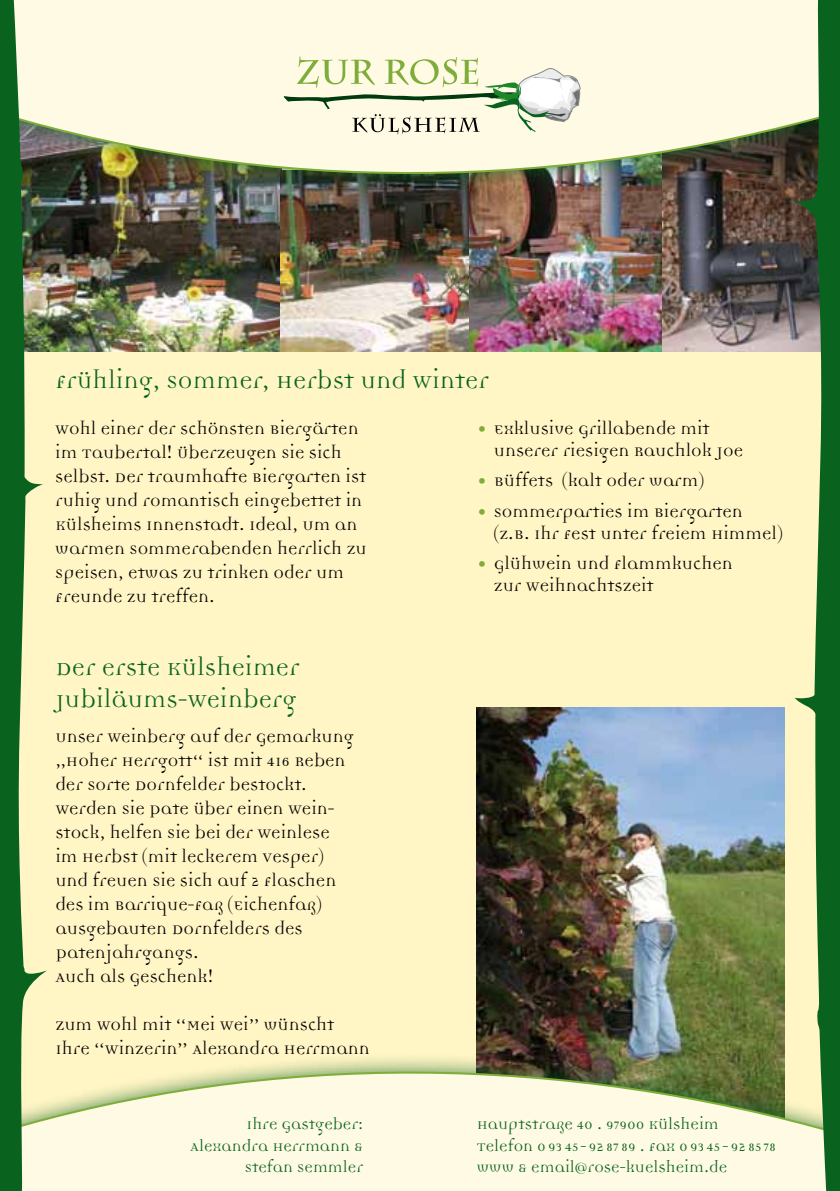
<style>
.page{position:relative;width:840px;height:1191px;background:#fff}
.page>*{position:absolute;margin:0;border:0;box-sizing:border-box;transform-origin:0 0}
.t1{font:28px/32px "Democratica Reg Lin";color:#09631f}
.t2{font:20px/24px "Democratica Reg Lin";color:#000}
.t3{font:18px/21.6px "Democratica Reg Lin";color:#09631f;text-align:right}
.s1{font-size:28px;color:#7eae39}
</style>
<div class="page">
<div style="left:0;top:0;width:839px;height:1191px;background:#fff5c5"></div>
<img style="left:468px;top:195px;width:194px;height:156px">
<img style="left:662px;top:195px;width:130px;height:156px">
<img style="left:47px;top:195px;width:234px;height:157px">
<img style="left:281px;top:195px;width:187px;height:156px">
<img style="left:47px;top:0;width:745px;height:195px">
<img style="left:476px;top:707px;width:308px;height:343px">
<svg style="left:47px;top:1050px;width:745px;height:141px;background:#e6e4c5"></svg>
<svg style="left:283px;top:57px;width:297px;height:77px;background:#dfe3c7"></svg>
<svg style="left:792px;top:0;width:47px;height:1191px"></svg>
<svg style="left:0;top:0;width:47px;height:1191px"></svg>
<h1 class="t1" style="left:55px;top:366px;width:435px">Frühling, Sommer, Herbst und Winter</h1>
<p class="t2" style="left:55px;top:418px;width:313px">Wohl einer der schönsten Biergärten im Taubertal! Überzeugen Sie sich selbst. Der traumhafte Biergarten ist ruhig und romantisch eingebettet in Külsheims Innenstadt. Ideal, Um an warmen Sommerabenden herrlich zu Speisen, etwas zu trinken oder um Freunde zu treffen.</p>
<h1 class="t1" style="left:55px;top:653px;width:246px">Der erste Külsheimer<br>Jubiläums-Weinberg</h1>
<p class="t2" style="left:55px;top:726px;width:300px">Unser Weinberg auf der Gemarkung „Hoher Herrgott“ ist mit 416 Reben der Sorte Dornfelder bestockt.<br>Werden Sie Pate über einen Wein&shy;stock, helfen Sie bei der Weinlese im Herbst (mit leckerem Vesper) und freuen Sie sich auf 2 Flaschen des im Barrique-Faß (Eichenfaß) ausgebauten Dornfelders des<br>Patenjahrgangs.<br>Auch als Geschenk!</p>
<p class="t2" style="left:55px;top:1014px;width:316px">Zum Wohl mit “Mei Wei” wünscht<br>Ihre “Winzerin” Alexandra Herrmann</p>
<p class="t2" style="left:493px;top:419px;width:251px;line-height:22px;text-indent:-17px"><span class="s1">•</span> Exklusive Grillabende mit unserer riesigen Rauchlok Joe</p>
<p class="t2" style="left:476px;top:470px;width:229px"><span class="s1">•</span> Büffets (kalt oder warm)</p>
<p class="t2" style="left:493px;top:502px;width:290px;line-height:22px;text-indent:-17px"><span class="s1">•</span> Sommerparties im Biergarten (z.B. Ihr Fest unter freiem Himmel)</p>
<p class="t2" style="left:493px;top:554px;width:240px;line-height:22px;text-indent:-17px"><span class="s1">•</span> Glühwein und Flammkuchen zur Weihnachtszeit</p>
<p class="t3" style="left:190px;top:1115px;width:174px">Ihre Gastgeber:<br>Alexandra Herrmann &amp;<br>Stefan Semmler</p>
<p class="t3" style="left:476px;top:1115px;width:301px;text-align:left">Hauptstraße 40 . 97900 Külsheim<br>Telefon 0 93 45- 92 8789 . Fax 0 93 45- 92 8578 www &amp; email@rose-kuelsheim.de</p>
</div>
